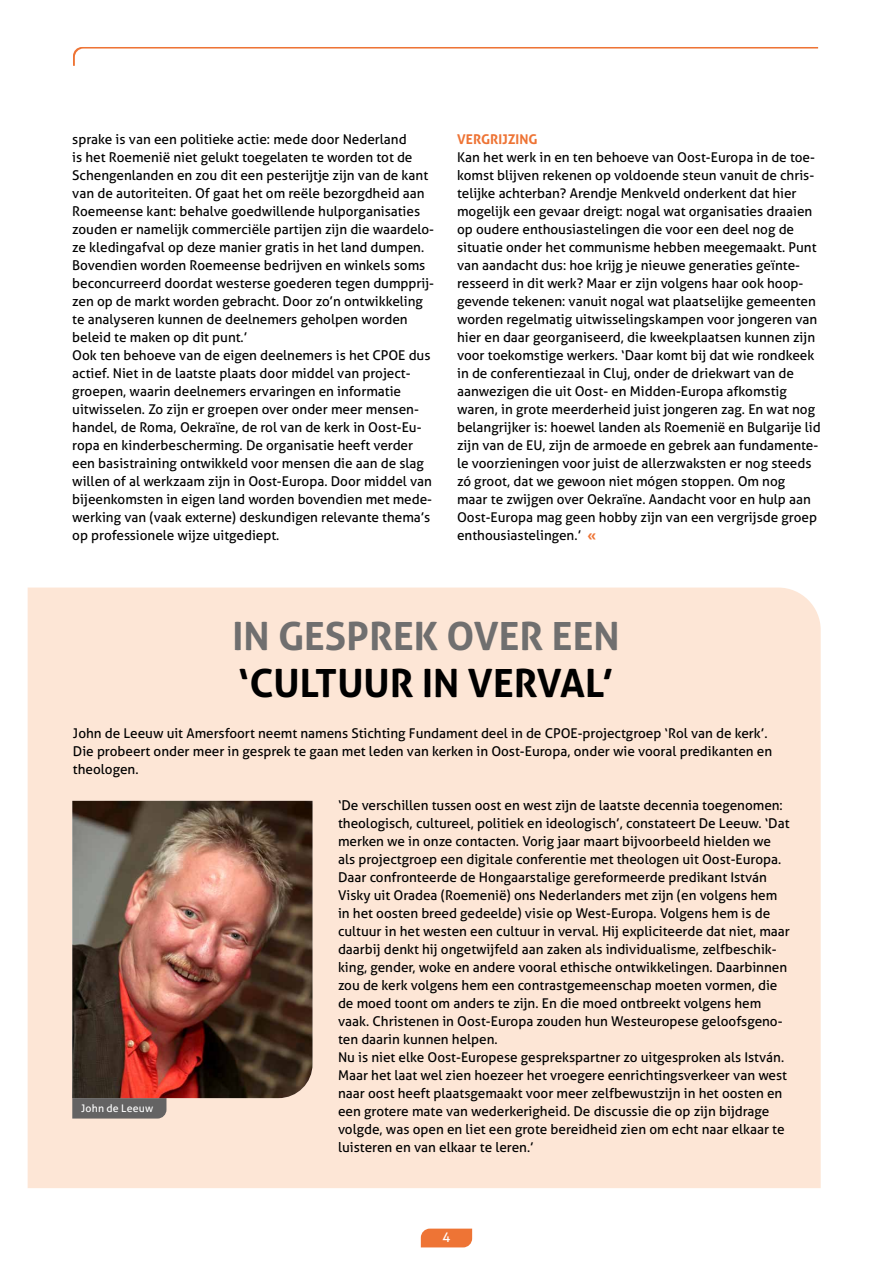
<style>
.page{position:relative;width:893px;height:1263px;background:#fff}
.page>*{position:absolute;margin:0;border:0;box-sizing:border-box;transform-origin:0 0}
.t1{font:700 39px "Aller";color:#000}
.t2{font:700 39px "Aller";color:#706f6f}
.t3{font:13.5px/18px "Aller";color:#000}
.t4{font:700 13.5px "Aller";color:#ee7435}
.t5{font:13.5px "Aller";color:#fff}
.t6{font:10.5px "Aller";letter-spacing:.02em;color:#fff}
.s1{font-weight:700;color:#ee7435}
</style>
<div class="page">
<svg style="left:421px;top:1228px;width:51px;height:19px"></svg>
<svg style="left:73px;top:47px;width:746px;height:19px"></svg>
<div style="left:28px;top:587px;width:793px;height:601px;background:#fde6d6"></div>
<div style="left:72px;top:1098px;width:94px;height:20px;background:#646363"></div>
<img style="left:72px;top:801px;width:241px;height:297px">
<p class="t3" style="left:72px;top:130px;width:363px">sprake is van een politieke actie: mede door Nederland<br>is het Roemenië niet gelukt toegelaten te worden tot de Schengenlanden en zou dit een pesterijtje zijn van de kant van de autoriteiten. Of gaat het om reële bezorgdheid aan Roemeense kant: behalve goedwillende hulporganisaties zouden er namelijk commerciële partijen zijn die waardelo&shy;ze kledingafval op deze manier gratis in het land dumpen.<br>Bovendien worden Roemeense bedrijven en winkels soms beconcurreerd doordat westerse goederen tegen dumpprij&shy;zen op de markt worden gebracht. Door zo’n ontwikkeling te analyseren kunnen de deelnemers geholpen worden beleid te maken op dit punt.’<br>Ook ten behoeve van de eigen deelnemers is het CPOE dus actief. Niet in de laatste plaats door middel van project&shy;groepen, waarin deelnemers ervaringen en informatie uitwisselen. Zo zijn er groepen over onder meer mensen&shy;handel, de Roma, Oekraïne, de rol van de kerk in Oost-Eu&shy;ropa en kinderbescherming. De organisatie heeft verder een basistraining ontwikkeld voor mensen die aan de slag willen of al werkzaam zijn in Oost-Europa. Door middel van bijeenkomsten in eigen land worden bovendien met mede&shy;werking van (vaak externe) deskundigen relevante thema’s op professionele wijze uitgediept.</p>
<p class="t4" style="left:457px;top:131px;width:82px">VERGRIJZING</p>
<p class="t3" style="left:457px;top:148px;width:365px">Kan het werk in en ten behoeve van Oost-Europa in de toe&shy;komst blijven rekenen op voldoende steun vanuit de chris&shy;telijke achterban? Arendje Menkveld onderkent dat hier mogelijk een gevaar dreigt: nogal wat organisaties draaien op oudere enthousiastelingen die voor een deel nog de situatie onder het communisme hebben meegemaakt. Punt van aandacht dus: hoe krijg je nieuwe generaties geïnte&shy;resseerd in dit werk? Maar er zijn volgens haar ook hoop&shy;gevende tekenen: vanuit nogal wat plaatselijke gemeenten worden regelmatig uitwisselingskampen voor jongeren van hier en daar georganiseerd, die kweekplaatsen kunnen zijn voor toekomstige werkers. ‘Daar komt bij dat wie rondkeek in de conferentiezaal in Cluj, onder de driekwart van de aanwezigen die uit Oost- en Midden-Europa afkomstig waren, in grote meerderheid juist jongeren zag. En wat nog belangrijker is: hoewel landen als Roemenië en Bulgarije lid zijn van de EU, zijn de armoede en gebrek aan fundamente&shy;le voorzieningen voor juist de allerzwaksten er nog steeds zó groot, dat we gewoon niet mógen stoppen. Om nog<br>maar te zwijgen over Oekraïne. Aandacht voor en hulp aan Oost-Europa mag geen hobby zijn van een vergrijsde groep enthousiastelingen.’ <span class="s1">«</span></p>
<h1 class="t2" style="left:232px;top:611px;width:389px">IN GESPREK OVER EEN</h1>
<h1 class="t1" style="left:238px;top:658px;width:377px">‘CULTUUR IN VERVAL’</h1>
<p class="t3" style="left:73px;top:724px;width:701px">John de Leeuw uit Amersfoort neemt namens Stichting Fundament deel in de CPOE-projectgroep ‘Rol van de kerk’.<br>Die probeert onder meer in gesprek te gaan met leden van kerken in Oost-Europa, onder wie vooral predikanten en theologen.</p>
<p class="t3" style="left:338px;top:796px;width:453px">‘De verschillen tussen oost en west zijn de laatste decennia toegenomen: theologisch, cultureel, politiek en ideologisch’, constateert De Leeuw. ‘Dat merken we in onze contacten. Vorig jaar maart bijvoorbeeld hielden we als projectgroep een digitale conferentie met theologen uit Oost-Europa.<br>Daar confronteerde de Hongaarstalige gereformeerde predikant István Visky uit Oradea (Roemenië) ons Nederlanders met zijn (en volgens hem in het oosten breed gedeelde) visie op West--Europa. Volgens hem is de cultuur in het westen een cultuur in verval. Hij expliciteerde dat niet, maar daarbij denkt hij ongetwijfeld aan zaken als individualisme, zelfbeschik&shy;king, gender, woke en andere vooral ethische ontwikkelingen. Daarbinnen zou de kerk volgens hem een contrastgemeenschap moeten vormen, die de moed toont om anders te zijn. En die moed ontbreekt volgens hem vaak. Christenen in Oost-Europa zouden hun Westeuropese geloofsgeno&shy;ten daarin kunnen helpen.<br>Nu is niet elke Oost-Europese gesprekspartner zo uitgesproken als István.<br>Maar het laat wel zien hoezeer het vroegere eenrichtingsverkeer van west naar oost heeft plaatsgemaakt voor meer zelfbewustzijn in het oosten en een grotere mate van wederkerigheid. De discussie die op zijn bijdrage volgde, was open en liet een grote bereidheid zien om echt naar elkaar te luisteren en van elkaar te leren.’</p>
<p class="t6" style="left:81px;top:1101px;width:74px">John de Leeuw</p>
<p class="t5" style="left:442px;top:1229px;width:10px">4</p>
</div>
